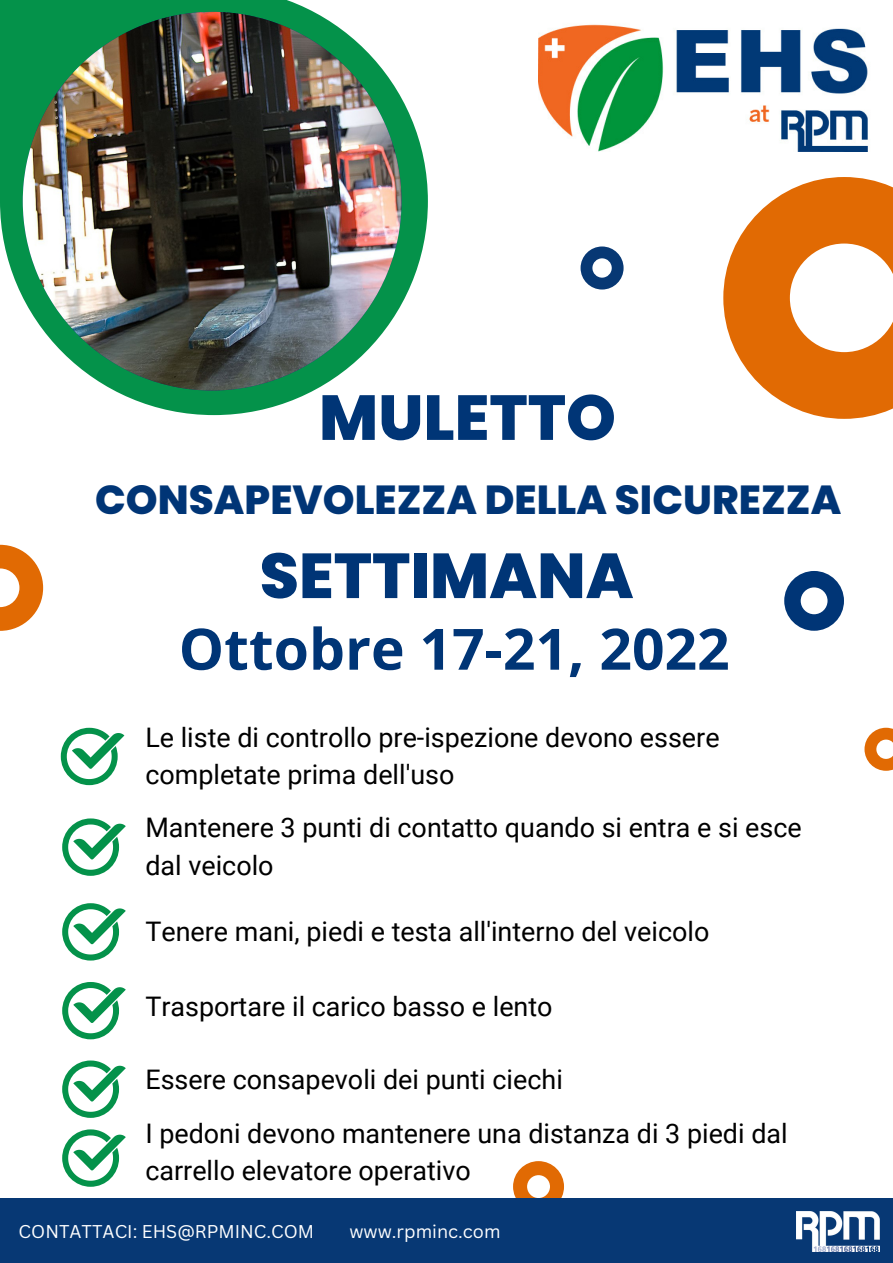
<style>
.page{position:relative;width:893px;height:1263px;background:#fff}
.page>*{position:absolute;margin:0;border:0;box-sizing:border-box;transform-origin:0 0}
.t1{font:800 63.45px "Poppins";color:#003576}
.t2{font:700 57px "Open Sans";color:#003576}
.t3{font:800 40.5px "Poppins";color:#003576}
.t4{font:26.92px/37.1px "Roboto";color:#000}
.t5{font:18px "Canva Sans";color:#fff}
</style>
<div class="page">
<svg style="left:0;top:0;width:428px;height:415px"></svg>
<img style="left:23px;top:12px;width:378px;height:378px">
<svg style="left:723px;top:177px;width:170px;height:242px"></svg>
<svg style="left:0;top:545px;width:43px;height:86px"></svg>
<svg style="left:784px;top:571px;width:60px;height:60px"></svg>
<svg style="left:580px;top:246px;width:43px;height:43px"></svg>
<svg style="left:864px;top:728px;width:29px;height:43px"></svg>
<img style="left:538px;top:24px;width:330px;height:127px">
<svg style="left:62px;top:818px;width:64px;height:58px"></svg>
<svg style="left:61px;top:728px;width:63px;height:57px"></svg>
<svg style="left:62px;top:903px;width:64px;height:57px"></svg>
<svg style="left:513px;top:1161px;width:51px;height:37px"></svg>
<div style="left:0;top:1198px;width:893px;height:65px;background:#073874"></div>
<svg style="left:62px;top:982px;width:64px;height:57px"></svg>
<svg style="left:62px;top:1060px;width:64px;height:58px"></svg>
<svg style="left:62px;top:1129px;width:64px;height:58px"></svg>
<img style="left:796px;top:1212px;width:83px;height:40px">
<h1 class="t1" style="left:319px;top:373px;width:298px">MULETTO</h1>
<h3 class="t3" style="left:95px;top:471px;width:747px">CONSAPEVOLEZZA DELLA SICUREZZA</h3>
<h1 class="t1" style="left:260px;top:531px;width:375px">SETTIMANA</h1>
<h2 class="t2" style="left:179px;top:609px;width:552px">Ottobre 17-21, 2022</h2>
<p class="t4" style="left:145px;top:719px;width:576px">Le liste di controllo pre-ispezione devono essere completate prima dell'uso</p>
<p class="t4" style="left:145px;top:810px;width:658px">Mantenere 3 punti di contatto quando si entra e si esce dal veicolo</p>
<p class="t4" style="left:145px;top:913px;width:565px">Tenere mani, piedi e testa all'interno del veicolo</p>
<p class="t4" style="left:145px;top:989px;width:409px">Trasportare il carico basso e lento</p>
<p class="t4" style="left:145px;top:1053px;width:644px;line-height:53.3px">Essere consapevoli dei punti ciechi<br>I pedoni devono mantenere una distanza di 3 piedi dal</p>
<p class="t4" style="left:145px;top:1152px;width:327px">carrello elevatore operativo</p>
<p class="t5" style="left:19px;top:1219px;width:297px">CONTATTACI: EHS@RPMINC.COM</p>
<p class="t5" style="left:349px;top:1219px;width:153px">www.rpminc.com</p>
</div>
